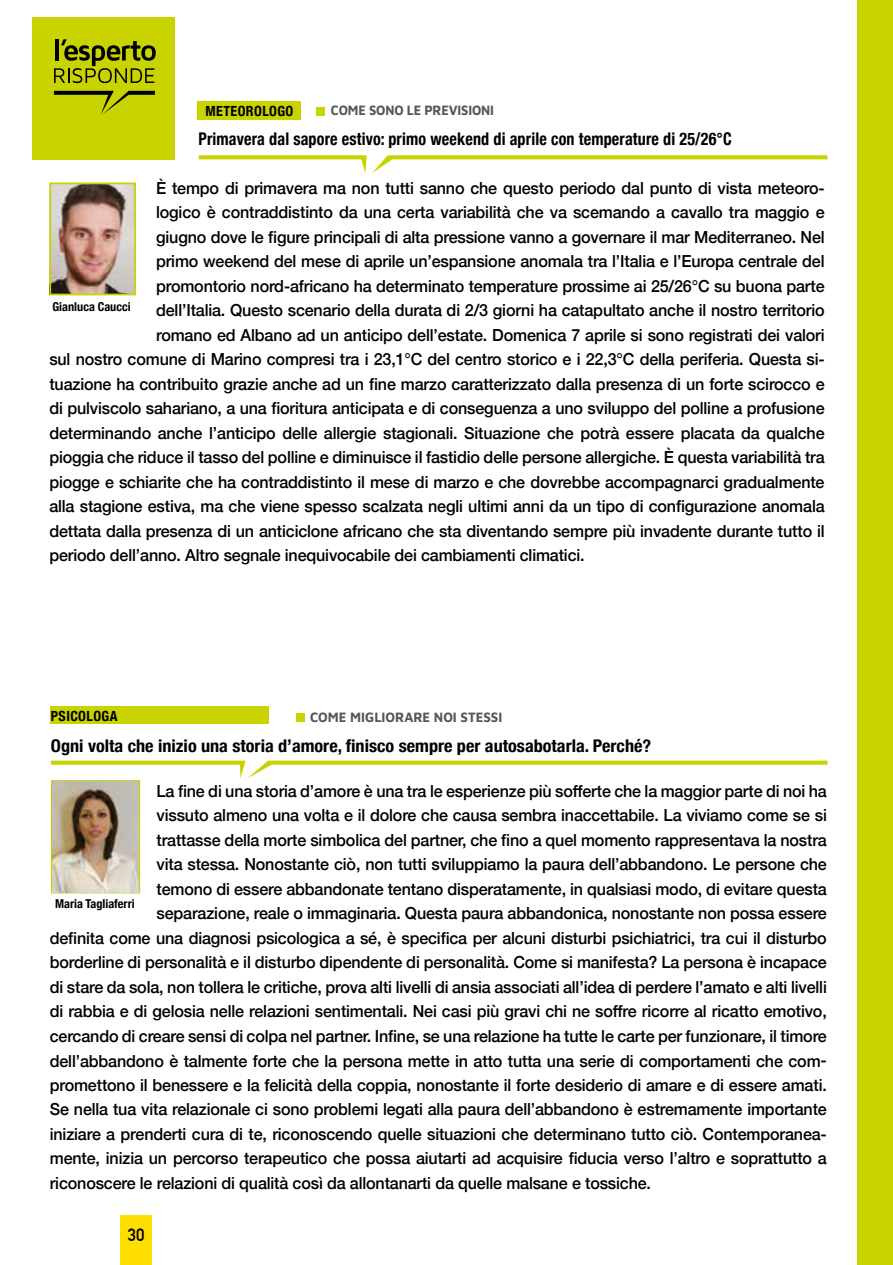
<style>
.page{position:relative;width:893px;height:1265px;background:#fff}
.page>*{position:absolute;margin:0;border:0;box-sizing:border-box;transform-origin:0 0}
.t1{font:700 condensed 17.5px "Helvetica Neue";color:#000;scale:1.04 1}
.t2{font:700 condensed 17.5px "Helvetica Neue";color:#000;scale:.92 1}
.t3{font:700 17.5px "DIN Alternate";color:#000}
.t4{font:500 16.62px "Helvetica Neue";letter-spacing:-.01em;color:#000}
.t5{font:14px "Maven Pro";color:#575756;scale:.93 1}
.t6{font:700 condensed 14px "Helvetica Neue";letter-spacing:.03em;color:#000}
.t7{font:14px "Maven Pro";color:#575756;scale:.9 1}
.t8{font:700 condensed 12.25px "Helvetica Neue";color:#000}
</style>
<div class="page">
<div style="left:120px;top:1215px;width:31px;height:50px;background:#fd0"></div>
<div style="left:316px;top:107px;width:9px;height:9px;background:#c8d300"></div>
<svg style="left:199px;top:155px;width:628px;height:18px"></svg>
<div style="left:32px;top:17px;width:143px;height:143px;background:#c8d300"></div>
<svg style="left:54px;top:39px;width:102px;height:44px"></svg>
<svg style="left:54px;top:91px;width:101px;height:23px"></svg>
<div style="left:198px;top:101px;width:103px;height:19px;background:#c8d300"></div>
<div style="left:857px;top:0;width:36px;height:1265px;background:#c8d300"></div>
<img style="left:52px;top:186px;width:81px;height:106px">
<div style="left:49px;top:183px;width:87px;height:112px;border:2px solid #c8d300"></div>
<div style="left:296px;top:713px;width:9px;height:9px;background:#c8d300"></div>
<div style="left:50px;top:707px;width:218px;height:17px;background:#c8d300"></div>
<div style="left:51px;top:780px;width:89px;height:113px;border:2px solid #c8d300"></div>
<svg style="left:51px;top:761px;width:777px;height:18px"></svg>
<img style="left:53px;top:782px;width:86px;height:111px">
<p class="t6" style="left:205px;top:99px;width:89px">METEOROLOGO</p>
<p class="t7" style="left:331px;top:101px;width:183px">COME SONO LE PREVISIONI</p>
<p class="t2" style="left:199px;top:124px;width:581px">Primavera dal sapore estivo: primo weekend di aprile con temperature di 25/26°C</p>
<p class="t4" style="left:156px;top:175px;width:670px">È tempo di primavera ma non tutti sanno che questo periodo dal punto di vista meteoro-</p>
<p class="t4" style="left:156px;top:199px;width:670px">logico è contraddistinto da una certa variabilità che va scemando a cavallo tra maggio e</p>
<p class="t4" style="left:156px;top:224px;width:670px">giugno dove le figure principali di alta pressione vanno a governare il mar Mediterraneo. Nel</p>
<p class="t4" style="left:156px;top:248px;width:670px">primo weekend del mese di aprile un’espansione anomala tra l’Italia e l’Europa centrale del</p>
<p class="t4" style="left:156px;top:273px;width:670px">promontorio nord-africano ha determinato temperature prossime ai 25/26°C su buona parte</p>
<p class="t4" style="left:156px;top:297px;width:670px">dell’Italia. Questo scenario della durata di 2/3 giorni ha catapultato anche il nostro territorio</p>
<p class="t4" style="left:156px;top:322px;width:670px">romano ed Albano ad un anticipo dell’estate. Domenica 7 aprile si sono registrati dei valori</p>
<p class="t4" style="left:49px;top:346px;width:777px">sul nostro comune di Marino compresi tra i 23,1°C del centro storico e i 22,3°C della periferia. Questa si-</p>
<p class="t4" style="left:49px;top:371px;width:777px">tuazione ha contribuito grazie anche ad un fine marzo caratterizzato dalla presenza di un forte scirocco e</p>
<p class="t4" style="left:49px;top:395px;width:777px">di pulviscolo sahariano, a una fioritura anticipata e di conseguenza a uno sviluppo del polline a profusione</p>
<p class="t4" style="left:49px;top:420px;width:777px">determinando anche l’anticipo delle allergie stagionali. Situazione che potrà essere placata da qualche</p>
<p class="t4" style="left:49px;top:444px;width:777px">pioggia che riduce il tasso del polline e diminuisce il fastidio delle persone allergiche. È questa variabilità tra</p>
<p class="t4" style="left:49px;top:469px;width:777px">piogge e schiarite che ha contraddistinto il mese di marzo e che dovrebbe accompagnarci gradualmente</p>
<p class="t4" style="left:49px;top:493px;width:777px">alla stagione estiva, ma che viene spesso scalzata negli ultimi anni da un tipo di configurazione anomala</p>
<p class="t4" style="left:49px;top:518px;width:777px">dettata dalla presenza di un anticiclone africano che sta diventando sempre più invadente durante tutto il</p>
<p class="t4" style="left:49px;top:542px;width:537px">periodo dell’anno. Altro segnale inequivocabile dei cambiamenti climatici.</p>
<p class="t8" style="left:53px;top:296px;width:80px">Gianluca Caucci</p>
<p class="t6" style="left:51px;top:704px;width:68px">PSICOLOGA</p>
<p class="t5" style="left:310px;top:707px;width:208px">COME MIGLIORARE NOI STESSI</p>
<p class="t1" style="left:51px;top:731px;width:579px">Ogni volta che inizio una storia d’amore, finisco sempre per autosabotarla. Perché?</p>
<p class="t4" style="left:157px;top:778px;width:672px">La fine di una storia d’amore è una tra le esperienze più sofferte che la maggior parte di noi ha</p>
<p class="t4" style="left:157px;top:802px;width:672px">vissuto almeno una volta e il dolore che causa sembra inaccettabile. La viviamo come se si</p>
<p class="t4" style="left:157px;top:827px;width:672px">trattasse della morte simbolica del partner, che fino a quel momento rappresentava la nostra</p>
<p class="t4" style="left:157px;top:851px;width:672px">vita stessa. Nonostante ciò, non tutti sviluppiamo la paura dell’abbandono. Le persone che</p>
<p class="t4" style="left:157px;top:876px;width:672px">temono di essere abbandonate tentano disperatamente, in qualsiasi modo, di evitare questa</p>
<p class="t4" style="left:157px;top:900px;width:672px">separazione, reale o immaginaria. Questa paura abbandonica, nonostante non possa essere</p>
<p class="t4" style="left:50px;top:925px;width:779px">definita come una diagnosi psicologica a sé, è specifica per alcuni disturbi psichiatrici, tra cui il disturbo</p>
<p class="t4" style="left:50px;top:949px;width:779px">borderline di personalità e il disturbo dipendente di personalità. Come si manifesta? La persona è incapace</p>
<p class="t4" style="left:50px;top:974px;width:779px">di stare da sola, non tollera le critiche, prova alti livelli di ansia associati all’idea di perdere l’amato e alti livelli</p>
<p class="t4" style="left:50px;top:998px;width:779px">di rabbia e di gelosia nelle relazioni sentimentali. Nei casi più gravi chi ne soffre ricorre al ricatto emotivo,</p>
<p class="t4" style="left:50px;top:1023px;width:779px">cercando di creare sensi di colpa nel partner. Infine, se una relazione ha tutte le carte per funzionare, il timore</p>
<p class="t4" style="left:50px;top:1047px;width:779px">dell’abbandono è talmente forte che la persona mette in atto tutta una serie di comportamenti che com-</p>
<p class="t4" style="left:50px;top:1072px;width:779px">promettono il benessere e la felicità della coppia, nonostante il forte desiderio di amare e di essere amati.</p>
<p class="t4" style="left:50px;top:1096px;width:779px">Se nella tua vita relazionale ci sono problemi legati alla paura dell’abbandono è estremamente importante</p>
<p class="t4" style="left:50px;top:1121px;width:779px">iniziare a prenderti cura di te, riconoscendo quelle situazioni che determinano tutto ciò. Contemporanea-</p>
<p class="t4" style="left:50px;top:1145px;width:779px">mente, inizia un percorso terapeutico che possa aiutarti ad acquisire fiducia verso l’altro e soprattutto a</p>
<p class="t4" style="left:50px;top:1170px;width:603px">riconoscere le relazioni di qualità così da allontanarti da quelle malsane e tossiche.</p>
<p class="t8" style="left:55px;top:893px;width:81px">Maria Tagliaferri</p>
<p class="t3" style="left:128px;top:1222px;width:18px">30</p>
</div>
